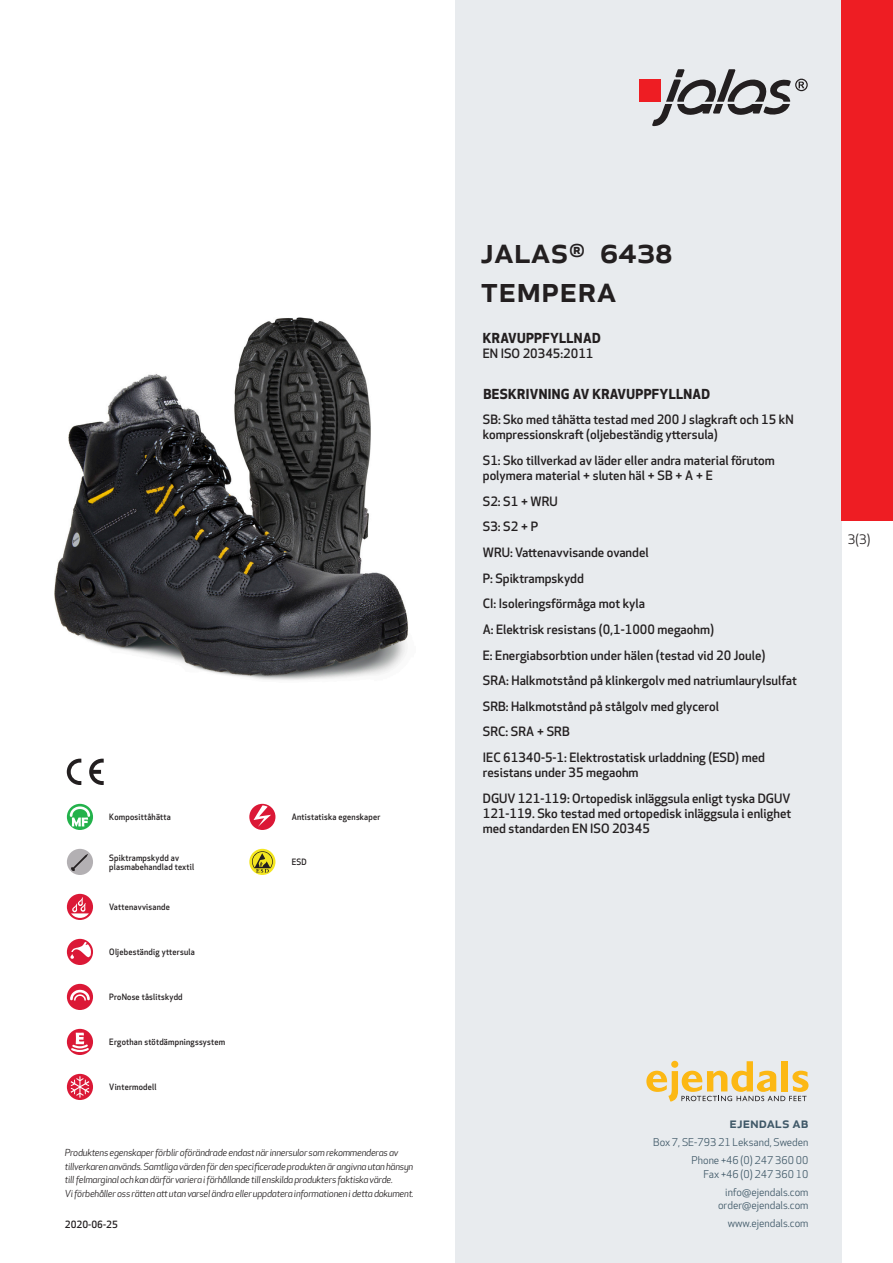
<style>
.page{position:relative;width:893px;height:1263px;background:#fff}
.page>*{position:absolute;margin:0;border:0;box-sizing:border-box;transform-origin:0 0}
.prodname{font:500 36px/39px "Apex New";color:#231f20}
.t1{font:500 15px "Apex New";color:#405968}
.Funktion_body{font:700 13.5px "Apex New";letter-spacing:.025em;color:#231f20}
.t2{font:12.75px "Apex New";color:#231f20}
.Funktion_body-2{font:500 12.6px/15px "Apex New";color:#231f20}
.t3{font:10.5px/18px "Apex New";color:#405968;text-align:right}
.t4{font:500 9.75px "Apex New";color:#231f20}
.t5{font:italic 9.45px/13.5px "Apex New";letter-spacing:-.025em;color:#231f20}
.Artikel{font:500 8.55px/9px "Apex New";letter-spacing:.025em;color:#231f20;scale:.95 1}
</style>
<div class="page">
<div style="left:455px;top:0;width:387px;height:1263px;background:#e8ebee"></div>
<svg style="left:646px;top:1061px;width:162px;height:40px"></svg>
<img style="left:54px;top:317px;width:355px;height:363px">
<div style="left:842px;top:0;width:51px;height:520px;background:#ee1d23"></div>
<svg style="left:67px;top:804px;width:26px;height:26px"></svg>
<svg style="left:70px;top:806px;width:20px;height:20px"></svg>
<div style="left:67px;top:849px;width:26px;height:26px;background:#b3b0b3;border-radius:50%"></div>
<svg style="left:71px;top:854px;width:17px;height:17px"></svg>
<div style="left:67px;top:894px;width:26px;height:26px;background:#db1836;border-radius:50%"></div>
<svg style="left:71px;top:897px;width:18px;height:21px"></svg>
<div style="left:67px;top:939px;width:26px;height:26px;background:#db1836;border-radius:50%"></div>
<svg style="left:70px;top:942px;width:21px;height:17px"></svg>
<div style="left:67px;top:984px;width:26px;height:26px;background:#db1836;border-radius:50%"></div>
<svg style="left:70px;top:990px;width:20px;height:11px"></svg>
<svg style="left:67px;top:1029px;width:26px;height:26px"></svg>
<svg style="left:69px;top:1033px;width:22px;height:20px"></svg>
<svg style="left:67px;top:1074px;width:26px;height:26px"></svg>
<svg style="left:71px;top:1076px;width:18px;height:21px"></svg>
<div style="left:249px;top:804px;width:26px;height:26px;background:#db1836;border-radius:50%"></div>
<svg style="left:254px;top:805px;width:17px;height:22px"></svg>
<svg style="left:249px;top:849px;width:26px;height:26px"></svg>
<svg style="left:252px;top:851px;width:21px;height:22px"></svg>
<svg style="left:89px;top:759px;width:15px;height:26px"></svg>
<svg style="left:67px;top:759px;width:14px;height:26px"></svg>
<div style="left:639px;top:80px;width:22px;height:22px;background:#ee1d23"></div>
<svg style="left:652px;top:69px;width:156px;height:57px"></svg>
<p class="Artikel" style="left:109px;top:812px;width:66px">Komposittåhätta</p>
<p class="Artikel" style="left:109px;top:853px;width:91px">Spiktrampskydd av plasmabehandlad textil</p>
<p class="Artikel" style="left:109px;top:902px;width:65px">Vattenavvisande</p>
<p class="Artikel" style="left:109px;top:947px;width:92px">Oljebeständig yttersula</p>
<p class="Artikel" style="left:109px;top:992px;width:79px">ProNose tåslitskydd</p>
<p class="Artikel" style="left:109px;top:1037px;width:124px">Ergothan stötdämpningssystem</p>
<p class="Artikel" style="left:109px;top:1082px;width:51px">Vintermodell</p>
<p class="Artikel" style="left:292px;top:812px;width:95px">Antistatiska egenskaper</p>
<p class="Artikel" style="left:292px;top:857px;width:17px">ESD</p>
<p class="t5" style="left:65px;top:1146px;width:350px">Produktens egenskaper förblir oförändrade endast när innersulor som rekommenderas av tillverkaren används. Samtliga värden för den specificerade produkten är angivna utan hänsyn till felmarginal och kan därför variera i förhållande till enskilda produkters faktiska värde.<br>Vi förbehåller oss rätten att utan varsel ändra eller uppdatera informationen i detta dokument.</p>
<p class="t4" style="left:65px;top:1218px;width:54px">2020-06-25</p>
<p class="prodname" style="left:480px;top:230px;width:194px">JALAS<sup>®</sup> 6438<br>TEMPERA</p>
<p class="Funktion_body" style="left:483px;top:328px;width:119px">KRAVUPPFYLLNAD</p>
<p class="Funktion_body-2" style="left:483px;top:346px;width:112px">EN ISO 20345:2011</p>
<p class="Funktion_body" style="left:483px;top:384px;width:228px">BESKRIVNING AV KRAVUPPFYLLNAD</p>
<p class="Funktion_body-2" style="left:483px;top:412px;width:312px">SB: Sko med tåhätta testad med 200 J slagkraft och 15 kN kompressionskraft (oljebeständig yttersula)</p>
<p class="Funktion_body-2" style="left:483px;top:453px;width:294px">S1: Sko tillverkad av läder eller andra material förutom polymera material + sluten häl + SB + A + E</p>
<p class="Funktion_body-2" style="left:483px;top:493px;width:76px">S2: S1 + WRU</p>
<p class="Funktion_body-2" style="left:483px;top:519px;width:57px">S3: S2 + P</p>
<p class="Funktion_body-2" style="left:483px;top:545px;width:167px">WRU: Vattenavvisande ovandel</p>
<p class="Funktion_body-2" style="left:483px;top:570px;width:103px">P: Spiktrampskydd</p>
<p class="Funktion_body-2" style="left:483px;top:596px;width:164px">CI: Isoleringsförmåga mot kyla</p>
<p class="Funktion_body-2" style="left:483px;top:622px;width:233px">A: Elektrisk resistans (0,1-1000 megaohm)</p>
<p class="Funktion_body-2" style="left:483px;top:647px;width:284px">E: Energiabsorbtion under hälen (testad vid 20 Joule)</p>
<p class="Funktion_body-2" style="left:483px;top:673px;width:316px">SRA: Halkmotstånd på klinkergolv med natriumlaurylsulfat</p>
<p class="Funktion_body-2" style="left:483px;top:698px;width:238px">SRB: Halkmotstånd på stålgolv med glycerol</p>
<p class="Funktion_body-2" style="left:483px;top:724px;width:88px">SRC: SRA + SRB</p>
<p class="Funktion_body-2" style="left:483px;top:750px;width:284px">IEC 61340-5-1: Elektrostatisk urladdning (ESD) med resistans under 35 megaohm</p>
<p class="Funktion_body-2" style="left:483px;top:790px;width:310px;text-align:justify">DGUV 121-119: Ortopedisk inläggsula enligt tyska DGUV 121-119. Sko testad med ortopedisk inläggsula i enlighet med standarden EN ISO 20345</p>
<p class="t2" style="left:848px;top:531px;width:24px">3(3)</p>
<p class="t1" style="left:729px;top:1113px;width:80px">ejendals ab</p>
<p class="t3" style="left:653px;top:1133px;width:157px">Box 7, SE-793 21 Leksand, Sweden<br>Phone +46 (0) 247 360 00</p>
<p class="t3" style="left:703px;top:1165px;width:107px">Fax +46 (0) 247 360 10 info@ejendals.com</p>
<p class="t3" style="left:718px;top:1196px;width:92px">order@ejendals.com</p>
<p class="t3" style="left:728px;top:1215px;width:82px">www.ejendals.com</p>
</div>
